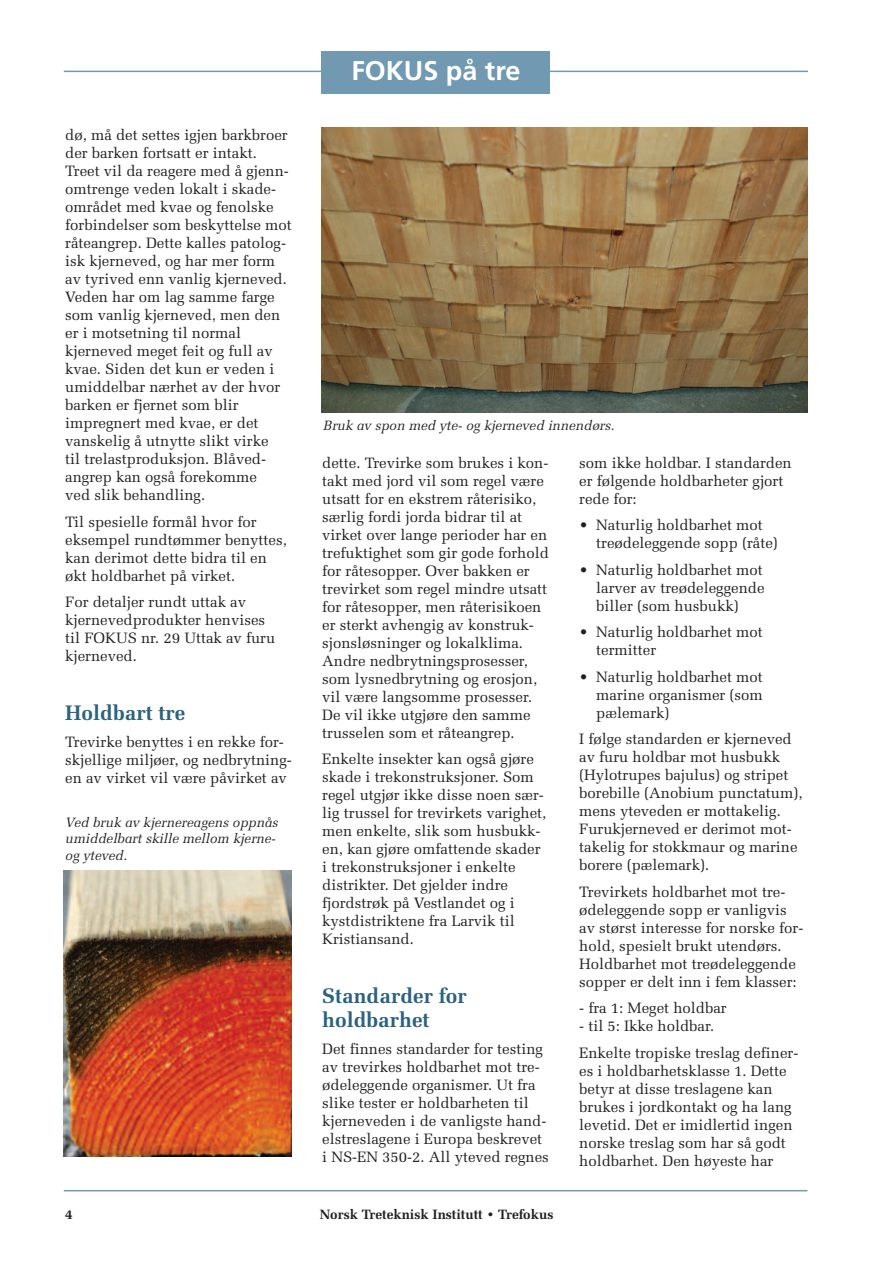
<style>
.page{position:relative;width:893px;height:1263px;background:#fff}
.page>*{position:absolute;margin:0;border:0;box-sizing:border-box;transform-origin:0 0}
.t1{font:700 27px "Frutiger";color:#fff}
.t2{font:700 21px/24px "Melior";color:#2b627f}
.t3{font:15px/18px "Melior";color:#231f20}
.t4{font:italic 13.5px/16.5px "Melior";color:#231f20}
.t5{font:700 13.5px "Melior";color:#231f20}
</style>
<div class="page">
<hr style="left:64px;top:71px;width:744px;height:1px;background:#7199b1">
<hr style="left:64px;top:1190px;width:743px;height:1px;background:#7199b1">
<div style="left:322px;top:51px;width:228px;height:43px;background:#7199b1"></div>
<img style="left:322px;top:128px;width:486px;height:284px">
<img style="left:64px;top:870px;width:228px;height:287px">
<p class="t3" style="left:65px;top:126px;width:228px">dø, må det settes igjen barkbroer der barken fortsatt er intakt.<br>Treet vil da reagere med å gjenn&shy;omtrenge veden lokalt i skade&shy;området med kvae og fenolske forbindelser som beskyttelse mot råteangrep. Dette kalles patolog&shy;isk kjerneved, og har mer form av tyrived enn vanlig kjerneved.<br>Veden har om lag samme farge som vanlig kjerneved, men den er i motsetning til normal kjerneved meget feit og full av kvae. Siden det kun er veden i umiddelbar nærhet av der hvor barken er fjernet som blir impregnert med kvae, er det vanskelig å utnytte slikt virke<br>til trelastproduksjon. Blåved&shy;angrep kan også forekomme<br>ved slik behandling.</p>
<p class="t3" style="left:65px;top:513px;width:223px">Til spesielle formål hvor for eksempel rundtømmer benyttes, kan derimot dette bidra til en økt holdbarhet på virket.</p>
<p class="t3" style="left:65px;top:593px;width:211px">For detaljer rundt uttak av kjernevedprodukter henvises til FOKUS nr. 29 Uttak av furu kjerneved.</p>
<h2 class="t2" style="left:65px;top:701px;width:122px">Holdbart tre</h2>
<p class="t3" style="left:65px;top:733px;width:228px">Trevirke benyttes i en rekke for&shy;skjellige miljøer, og nedbrytning&shy;en av virket vil være påvirket av</p>
<p class="t4" style="left:65px;top:814px;width:215px">Ved bruk av kjernereagens oppnås umiddelbart skille mellom kjerne&shy;og yteved.</p>
<h1 class="t1" style="left:351px;top:59px;width:171px">FOKUS på tre</h1>
<p class="t4" style="left:323px;top:417px;width:293px">Bruk av spon med yte- og kjerneved innendørs.</p>
<p class="t3" style="left:322px;top:453px;width:228px">dette. Trevirke som brukes i kon&shy;takt med jord vil som regel være utsatt for en ekstrem råterisiko, særlig fordi jorda bidrar til at virket over lange perioder har en trefuktighet som gir gode forhold for råtesopper. Over bakken er trevirket som regel mindre utsatt for råtesopper, men råterisikoen er sterkt avhengig av konstruk&shy;sjonsløsninger og lokalklima.<br>Andre nedbrytningsprosesser, som lysnedbrytning og erosjon, vil være langsomme prosesser.<br>De vil ikke utgjøre den samme trusselen som et råteangrep.</p>
<p class="t3" style="left:322px;top:750px;width:226px">Enkelte insekter kan også gjøre skade i trekonstruksjoner. Som regel utgjør ikke disse noen sær&shy;lig trussel for trevirkets varighet, men enkelte, slik som husbukk&shy;en, kan gjøre omfattende skader i trekonstruksjoner i enkelte distrikter. Det gjelder indre fjordstrøk på Vestlandet og i kystdistriktene fra Larvik til<br>Kristiansand.</p>
<h2 class="t2" style="left:322px;top:984px;width:146px">Standarder for holdbarhet</h2>
<p class="t3" style="left:322px;top:1039px;width:228px">Det finnes standarder for testing av trevirkes holdbarhet mot tre&shy;ødeleggende organismer. Ut fra slike tester er holdbarheten til kjerneveden i de vanligste hand&shy;elstreslagene i Europa beskrevet i NS-EN 350-2. All yteved regnes</p>
<p class="t3" style="left:579px;top:453px;width:214px">som ikke holdbar. I standarden er følgende holdbarheter gjort rede for:</p>
<p class="t3" style="left:596px;top:516px;width:183px;text-indent:-17px">• Naturlig holdbarhet mot treødeleggende sopp (råte)</p>
<p class="t3" style="left:596px;top:560px;width:170px;text-align:justify;text-indent:-17px">• Naturlig holdbarhet mot larver av treødeleggende biller (som husbukk)</p>
<p class="t3" style="left:596px;top:623px;width:168px;text-indent:-17px">• Naturlig holdbarhet mot termitter</p>
<p class="t3" style="left:596px;top:667px;width:168px;text-align:justify;text-indent:-17px">• Naturlig holdbarhet mot marine organismer (som pælemark)</p>
<p class="t3" style="left:579px;top:730px;width:225px">I følge standarden er kjerneved av furu holdbar mot husbukk (Hylotrupes bajulus) og stripet borebille (Anobium punctatum), mens yteveden er mottakelig.<br>Furukjerneved er derimot mot&shy;takelig for stokkmaur og marine borere (pælemark).</p>
<p class="t3" style="left:579px;top:882px;width:226px">Trevirkets holdbarhet mot tre&shy;ødeleggende sopp er vanligvis av størst interesse for norske for&shy;hold, spesielt brukt utendørs.<br>Holdbarhet mot treødeleggende sopper er delt inn i fem klasser:</p>
<p class="t3" style="left:579px;top:999px;width:149px">- fra 1: Meget holdbar</p>
<p class="t3" style="left:579px;top:1013px;width:221px;line-height:26.5px">- til 5: Ikke holdbar.<br>Enkelte tropiske treslag definer-</p>
<p class="t3" style="left:579px;top:1061px;width:215px">es i holdbarhetsklasse 1. Dette betyr at disse treslagene kan brukes i jordkontakt og ha lang levetid. Det er imidlertid ingen norske treslag som har så godt holdbarhet. Den høyeste har</p>
<p class="t5" style="left:65px;top:1207px;width:9px">4</p>
<p class="t5" style="left:320px;top:1207px;width:235px">Norsk Treteknisk Institutt • Trefokus</p>
</div>
